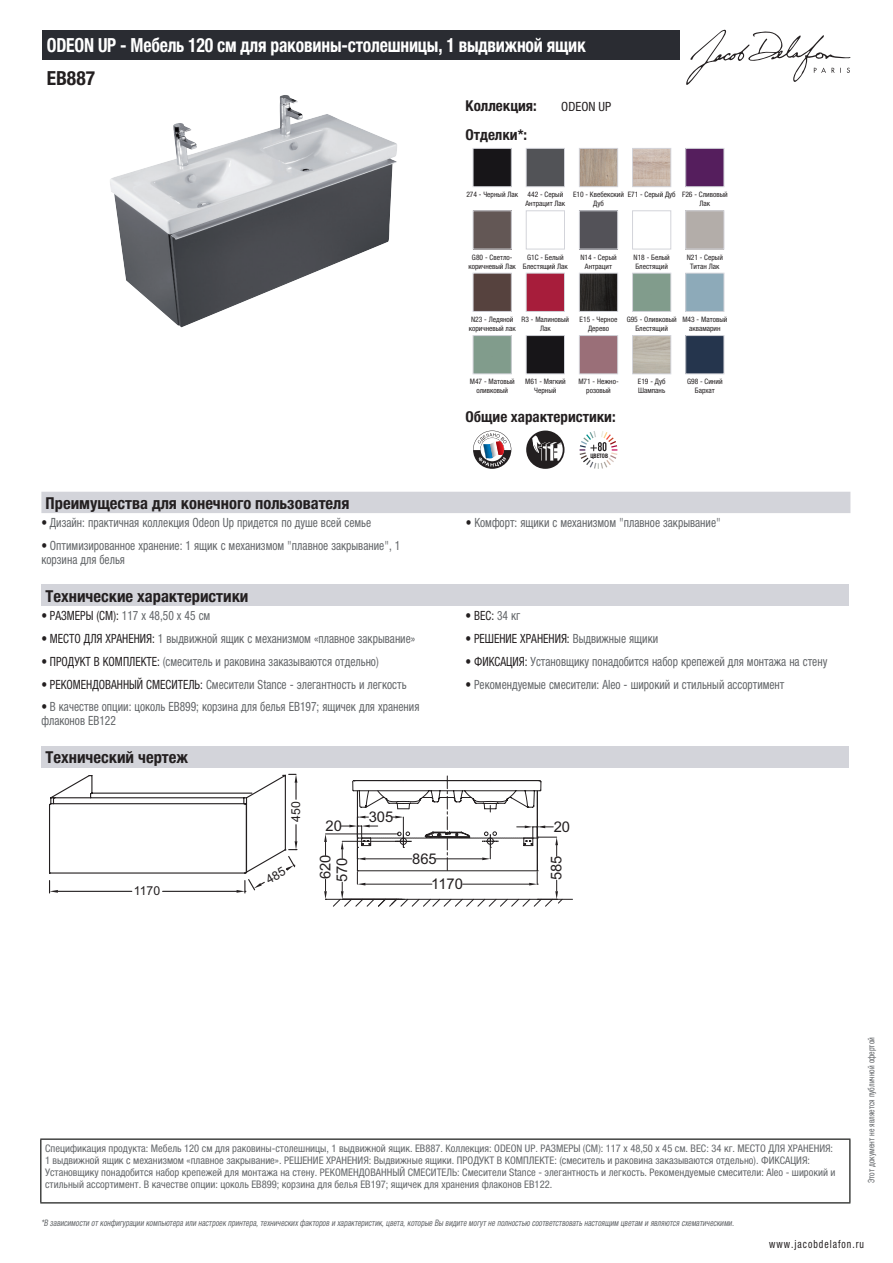
<style>
.page{position:relative;width:893px;height:1263px;background:#fff}
.page>*{position:absolute;margin:0;border:0;box-sizing:border-box;transform-origin:0 0}
.t1{font:700 condensed 19.5px "Helvetica Neue LTCYR";letter-spacing:-.01em;color:#fff;scale:.9 1}
.t2{font:700 condensed 19.5px "Helvetica Neue LTCYR";color:#231f20}
.t3{font:700 condensed 16.5px "Helvetica Neue LTCYR";color:#231f20}
.t4{font:700 condensed 15px "Helvetica Neue LTCYR";color:#231f20}
.t5{font:14.85px/16.6px "Arial";color:#231f20}
.t6{font:condensed 12.75px/13.5px "Helvetica Neue LTCYR";color:#626568;scale:.9 1}
.t7{font:condensed 12.75px "Helvetica Neue LTCYR";color:#231f20;scale:.9 1}
.t8{font:condensed 12.75px "Helvetica Neue LTCYR";color:#231f20}
.t9{font:12.3px "Arial";color:#231f20}
.t10{font:condensed 11.25px "Helvetica Neue LTCYR";letter-spacing:.1em;color:#231f20;scale:.87 1}
.t11{font:condensed 10.5px/12px "Helvetica Neue LTCYR";color:#626568}
.t12{font:italic condensed 9px "Helvetica Neue LTCYR";color:#626568;scale:.87 1}
.t13{font:condensed 9px "Helvetica Neue LTCYR";color:#626568;scale:.87 1}
.t14{font:condensed 7.5px/9px "Helvetica Neue LTCYR";color:#231f20;text-align:center}
.t15{font:700 condensed 6.15px "Helvetica Neue LTCYR";color:#231f20;scale:.89 1}
.s1{color:#231f20}
.s2{color:#626568}
</style>
<div class="page">
<svg style="left:686px;top:30px;width:164px;height:55px"></svg>
<img style="left:110px;top:95px;width:287px;height:232px">
<img style="left:475px;top:150px;width:35px;height:35px">
<div style="left:473px;top:148px;width:39px;height:39px;border:1px solid #d3d4da"></div>
<img style="left:528px;top:150px;width:35px;height:35px">
<div style="left:526px;top:148px;width:39px;height:39px;border:1px solid #d3d4da"></div>
<img style="left:581px;top:150px;width:35px;height:35px">
<div style="left:579px;top:148px;width:39px;height:39px;border:1px solid #d3d4da"></div>
<img style="left:634px;top:150px;width:35px;height:35px">
<div style="left:632px;top:148px;width:39px;height:39px;border:1px solid #d3d4da"></div>
<img style="left:687px;top:150px;width:35px;height:35px">
<div style="left:685px;top:148px;width:39px;height:39px;border:1px solid #d3d4da"></div>
<img style="left:475px;top:212px;width:35px;height:35px">
<div style="left:473px;top:210px;width:39px;height:39px;border:1px solid #d3d4da"></div>
<div style="left:526px;top:210px;width:39px;height:39px;border:1px solid #d3d4da"></div>
<img style="left:581px;top:212px;width:35px;height:35px">
<div style="left:579px;top:210px;width:39px;height:39px;border:1px solid #d3d4da"></div>
<div style="left:632px;top:210px;width:39px;height:39px;border:1px solid #d3d4da"></div>
<div style="left:685px;top:210px;width:39px;height:39px;border:1px solid #d3d4da"></div>
<img style="left:475px;top:275px;width:35px;height:35px">
<div style="left:473px;top:273px;width:39px;height:39px;border:1px solid #d3d4da"></div>
<img style="left:528px;top:275px;width:35px;height:35px">
<div style="left:526px;top:273px;width:39px;height:39px;border:1px solid #d3d4da"></div>
<img style="left:581px;top:275px;width:35px;height:35px">
<div style="left:579px;top:273px;width:39px;height:39px;border:1px solid #d3d4da"></div>
<div style="left:632px;top:273px;width:39px;height:39px;border:1px solid #d3d4da"></div>
<div style="left:685px;top:273px;width:39px;height:39px;border:1px solid #d3d4da"></div>
<div style="left:473px;top:335px;width:39px;height:39px;border:1px solid #d3d4da"></div>
<img style="left:528px;top:337px;width:35px;height:35px">
<div style="left:526px;top:335px;width:39px;height:39px;border:1px solid #d3d4da"></div>
<div style="left:579px;top:335px;width:39px;height:39px;border:1px solid #d3d4da"></div>
<div style="left:632px;top:335px;width:39px;height:39px;border:1px solid #d3d4da"></div>
<img style="left:687px;top:337px;width:35px;height:35px">
<div style="left:685px;top:335px;width:39px;height:39px;border:1px solid #d3d4da"></div>
<svg style="left:473px;top:431px;width:38px;height:38px"></svg>
<svg style="left:526px;top:431px;width:38px;height:38px"></svg>
<svg style="left:580px;top:431px;width:37px;height:38px"></svg>
<div style="left:41px;top:492px;width:809px;height:21px;background:#d3d4da"></div>
<div style="left:41px;top:585px;width:808px;height:21px;background:#d3d4da"></div>
<div style="left:41px;top:746px;width:808px;height:21px;background:#d3d4da"></div>
<hr style="left:343px;top:899px;width:230px;height:1px;background:#231f20">
<svg style="left:324px;top:775px;width:239px;height:132px"></svg>
<div style="left:43px;top:30px;width:637px;height:30px;background:#2a2c32"></div>
<hr style="left:40px;top:1138px;width:810px;height:2px;background:#040503">
<hr style="left:40px;top:1140px;width:1px;height:62px;background:#040503">
<hr style="left:849px;top:1140px;width:1px;height:62px;background:#040503">
<hr style="left:40px;top:1202px;width:810px;height:1px;background:#040503">
<svg style="left:49px;top:774px;width:248px;height:119px"></svg>
<h1 class="t1" style="left:47px;top:34px;width:601px">ODEON UP - Mебель 120 см для раковины-столешницы, 1 выдвижной ящик</h1>
<h1 class="t2" style="left:47px;top:67px;width:50px">EB887</h1>
<p class="t4" style="left:466px;top:97px;width:73px">Коллекция:</p>
<p class="t8" style="left:561px;top:99px;width:52px">ODEON UP</p>
<p class="t4" style="left:466px;top:126px;width:63px">Отделки*:</p>
<p class="t14" style="left:466px;top:190px;width:53px">274 - Черный Лак</p>
<p class="t14" style="left:525px;top:190px;width:41px;text-align:left">442 - Серый<br>Антрацит Лак</p>
<p class="t14" style="left:573px;top:190px;width:52px">E10 - Квебекский<br>Дуб</p>
<p class="t14" style="left:699px;top:190px;width:30px;text-align:left;text-indent:-72px">E71 - Серый Дуб F26 - Сливовый<br>Лак</p>
<p class="t14" style="left:468px;top:252px;width:49px">G80 - Светло&shy;коричневый Лак</p>
<p class="t14" style="left:523px;top:252px;width:47px">G1C - Белый<br>Блестящий Лак</p>
<p class="t14" style="left:580px;top:252px;width:38px">N14 - Серый<br>Антрацит</p>
<p class="t14" style="left:633px;top:252px;width:38px;text-align:left">N18 - Белый<br>Блестящий</p>
<p class="t14" style="left:687px;top:252px;width:38px">N21 - Серый<br>Титан Лак</p>
<p class="t14" style="left:469px;top:315px;width:49px">N23 - Ледяной коричневый лак</p>
<p class="t14" style="left:522px;top:315px;width:49px">R3 - Малиновый<br>Лак</p>
<p class="t14" style="left:580px;top:315px;width:39px">E15 - Черное<br>Дерево</p>
<p class="t14" style="left:627px;top:315px;width:51px">G95 - Оливковый<br>Блестящий</p>
<p class="t14" style="left:682px;top:315px;width:46px">M43 - Матовый аквамарин</p>
<p class="t14" style="left:470px;top:377px;width:46px">M47 - Матовый оливковый</p>
<p class="t14" style="left:525px;top:377px;width:42px">M61 - Мягкий<br>Черный</p>
<p class="t14" style="left:578px;top:377px;width:42px">M71 - Нежно&shy;розовый</p>
<p class="t14" style="left:638px;top:377px;width:29px;text-align:left">E19 - Дуб<br>Шампань</p>
<p class="t14" style="left:687px;top:377px;width:37px">G98 - Синий<br>Бархат</p>
<p class="t4" style="left:466px;top:408px;width:152px">Общие характеристики:</p>
<p class="t15" style="left:590px;top:452px;width:21px">ЦВЕТОВ</p>
<p class="t3" style="left:46px;top:494px;width:305px">Преимущества для конечного пользователя</p>
<p class="t6" style="left:41px;top:516px;width:368px"><span class="s1">•</span> Дизайн: практичная коллекция Odeon Up придется по душе всей семье</p>
<p class="t6" style="left:466px;top:516px;width:285px"><span class="s1">•</span> Комфорт: ящики с механизмом "плавное закрывание"</p>
<p class="t6" style="left:41px;top:539px;width:400px"><span class="s1">•</span> Оптимизированное хранение: 1 ящик с механизмом "плавное закрывание", 1 корзина для белья</p>
<p class="t3" style="left:46px;top:587px;width:204px">Технические характеристики</p>
<p class="t6" style="left:41px;top:609px;width:189px"><span class="s1">• РАЗМЕРЫ (СМ):</span> 117 x 48,50 x 45 см</p>
<p class="t7" style="left:466px;top:609px;width:62px">• ВЕС: <span class="s2">34 кг</span></p>
<p class="t6" style="left:41px;top:632px;width:417px"><span class="s1">• МЕСТО ДЛЯ ХРАНЕНИЯ:</span> 1 выдвижной ящик с механизмом «плавное закрывание»</p>
<p class="t7" style="left:466px;top:631px;width:215px">• РЕШЕНИЕ ХРАНЕНИЯ: <span class="s2">Выдвижные ящики</span></p>
<p class="t6" style="left:41px;top:655px;width:376px"><span class="s1">• ПРОДУКТ В КОМПЛЕКТЕ:</span> (смеситель и раковина заказываются отдельно)</p>
<p class="t6" style="left:466px;top:655px;width:403px"><span class="s1">• ФИКСАЦИЯ:</span> Установщику понадобится набор крепежей для монтажа на стену</p>
<p class="t6" style="left:41px;top:677px;width:407px"><span class="s1">• РЕКОМЕНДОВАННЫЙ СМЕСИТЕЛЬ:</span> Смесители Stance - элегантность и легкость</p>
<p class="t6" style="left:466px;top:677px;width:356px"><span class="s1">•</span> Рекомендуемые смесители: Aleo - широкий и стильный ассортимент</p>
<p class="t6" style="left:41px;top:700px;width:422px"><span class="s1">•</span> В качестве опции: цоколь EB899; корзина для белья EB197; ящичек для хранения флаконов EB122</p>
<p class="t3" style="left:46px;top:748px;width:144px">Технический чертеж</p>
<p class="t9" style="left:134px;top:883px;width:28px">1170</p>
<p class="t9" style="left:288px;top:821px;width:22px;rotate:-90deg">450</p>
<p class="t5" style="left:369px;top:809px;width:26px">305</p>
<p class="t5" style="left:326px;top:818px;width:18px">20</p>
<p class="t5" style="left:554px;top:818px;width:18px">20</p>
<p class="t5" style="left:317px;top:882px;width:29px;rotate:-90deg">620<br>570</p>
<p class="t5" style="left:412px;top:850px;width:26px">865</p>
<p class="t5" style="left:548px;top:880px;width:26px;rotate:-90deg">585</p>
<p class="t5" style="left:431px;top:876px;width:33px">1170</p>
<p class="t11" style="left:45px;top:1142px;width:792px">Спецификация продукта: Mебель 120 см для раковины-столешницы, 1 выдвижной ящик. EB887. Коллекция: ODEON UP. РАЗМЕРЫ (СМ): 117 x 48,50 x 45 см. ВЕС: 34 кг. МЕСТО ДЛЯ ХРАНЕНИЯ:<br>1 выдвижной ящик с механизмом «плавное закрывание». РЕШЕНИЕ ХРАНЕНИЯ: Выдвижные ящики. ПРОДУКТ В КОМПЛЕКТЕ: (смеситель и раковина заказываются отдельно). ФИКСАЦИЯ:<br>Установщику понадобится набор крепежей для монтажа на стену. РЕКОМЕНДОВАННЫЙ СМЕСИТЕЛЬ: Смесители Stance - элегантность и легкость. Рекомендуемые смесители: Aleo - широкий и стильный ассортимент. В качестве опции: цоколь EB899; корзина для белья EB197; ящичек для хранения флаконов EB122.</p>
<p class="t12" style="left:41px;top:1218px;width:800px">*В зависимости отконфигурации компьютера или настроек принтера,техническихфакторов и характеристик,цвета,которые Вы видите могутне полностью соответствоватьнастоящим цветам и являются схематическими.</p>
<p class="t13" style="left:866px;top:1183px;width:169px;rotate:-90deg">Этот документ не является публичной офертой</p>
<p class="t10" style="left:769px;top:1237px;width:110px">www.jacobdelafon.ru</p>
</div>
